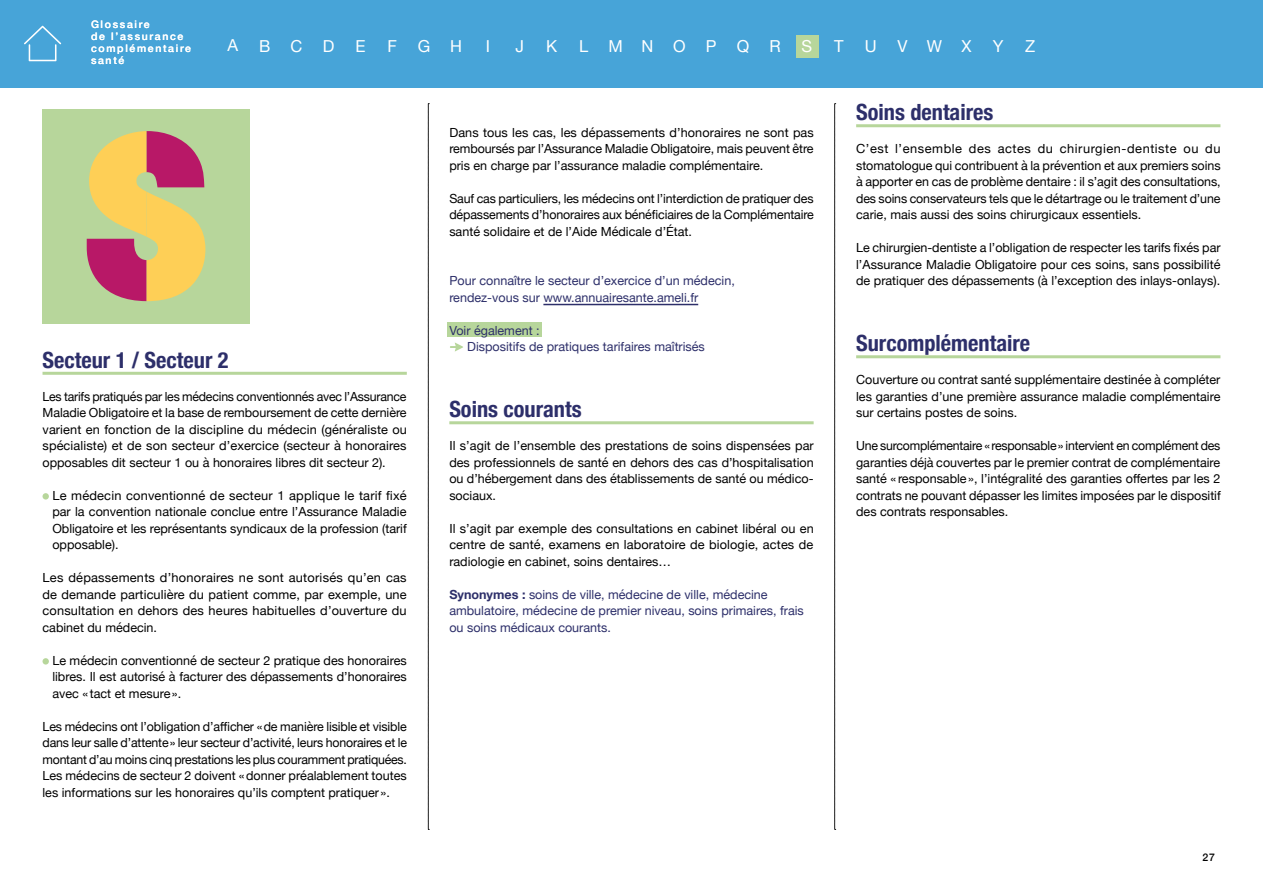
<style>
.page{position:relative;width:1263px;height:893px;background:#fff}
.page>*{position:absolute;margin:0;border:0;box-sizing:border-box;transform-origin:0 0}
.t1{font:700 condensed 22.35px "Helvetica Neue";color:#2d2f6a}
.t2{font:16.5px "Helvetica Neue";letter-spacing:1.19em;color:#fff}
.t3{font:12.6px/16.5px "Helvetica Neue";color:#000;text-align:justify}
.t4{font:12.6px/16.5px "Helvetica Neue";color:#2d2f6a}
.t5{font:500 10.5px/12px "Helvetica Neue";letter-spacing:.16em;color:#fff}
.t6{font:500 10.5px "Helvetica Neue";color:#000}
.s1{font-weight:700}
</style>
<div class="page">
<div style="left:0;top:0;width:1263px;height:87px;background:#47a4d8"></div>
<div style="left:43px;top:109px;width:207px;height:214px;background:#b7d69b"></div>
<svg style="left:87px;top:131px;width:118px;height:170px"></svg>
<div style="left:447px;top:323px;width:95px;height:14px;background:#b7d69b"></div>
<hr style="left:543px;top:304px;width:155px;height:1px;background:#2d2f6a">
<svg style="left:450px;top:342px;width:13px;height:9px"></svg>
<div style="left:43px;top:493px;width:6px;height:7px;background:#b7d69b;border-radius:50%"></div>
<div style="left:43px;top:658px;width:6px;height:7px;background:#b7d69b;border-radius:50%"></div>
<hr style="left:43px;top:372px;width:364px;height:3px;background:#b7d69b">
<hr style="left:449px;top:421px;width:365px;height:3px;background:#b7d69b">
<hr style="left:856px;top:124px;width:364px;height:3px;background:#b7d69b">
<hr style="left:856px;top:355px;width:364px;height:3px;background:#b7d69b">
<svg style="left:24px;top:26px;width:37px;height:35px"></svg>
<div style="left:796px;top:35px;width:23px;height:23px;background:#b7d69b"></div>
<svg style="left:428px;top:103px;width:1px;height:727px"></svg>
<svg style="left:834px;top:103px;width:2px;height:727px"></svg>
<p class="t5" style="left:91px;top:18px;width:102px">Glossaire<br>de l’assurance complémentaire santé</p>
<h2 class="t2" style="left:227px;top:33px;width:12px">A</h2>
<h2 class="t2" style="left:259px;top:34px;width:77px">BCD</h2>
<h2 class="t2" style="left:387px;top:34px;width:11px">F</h2>
<h2 class="t2" style="left:450px;top:34px;width:13px">H</h2>
<h2 class="t2" style="left:355px;top:34px;width:12px">E</h2>
<h2 class="t2" style="left:418px;top:34px;width:14px">G</h2>
<h2 class="t2" style="left:486px;top:34px;width:6px">I</h2>
<h2 class="t2" style="left:516px;top:34px;width:10px">J</h2>
<h2 class="t2" style="left:546px;top:34px;width:13px">K</h2>
<h2 class="t2" style="left:579px;top:34px;width:45px">L M</h2>
<h2 class="t2" style="left:673px;top:34px;width:45px">O P</h2>
<h2 class="t2" style="left:641px;top:34px;width:13px">N</h2>
<h2 class="t2" style="left:737px;top:34px;width:45px">Q R</h2>
<h2 class="t2" style="left:834px;top:34px;width:11px">T</h2>
<h2 class="t2" style="left:865px;top:34px;width:13px">U</h2>
<h2 class="t2" style="left:897px;top:34px;width:75px">VWX</h2>
<h2 class="t2" style="left:993px;top:34px;width:12px">Y</h2>
<h2 class="t2" style="left:1025px;top:34px;width:12px">Z</h2>
<h2 class="t2" style="left:801px;top:34px;width:12px">S</h2>
<h1 class="t1" style="left:856px;top:93px;width:139px">Soins dentaires</h1>
<h1 class="t1" style="left:43px;top:341px;width:188px">Secteur 1 / Secteur 2</h1>
<p class="t3" style="left:43px;top:388px;width:366px">Les tarifs pratiqués par les médecins conventionnés avec l’Assurance Maladie Obligatoire et la base de remboursement de cette dernière varient en fonction de la discipline du médecin (généraliste ou spécialiste) et de son secteur d’exercice (secteur à honoraires opposables dit secteur 1 ou à honoraires libres dit secteur 2).</p>
<p class="t3" style="left:52px;top:487px;width:356px">Le médecin conventionné de secteur 1 applique le tarif fixé par la convention nationale conclue entre l’Assurance Maladie Obligatoire et les représentants syndicaux de la profession (tarif opposable).</p>
<p class="t3" style="left:43px;top:570px;width:366px">Les dépassements d’honoraires ne sont autorisés qu’en cas de demande particulière du patient comme, par exemple, une consultation en dehors des heures habituelles d’ouverture du cabinet du médecin.</p>
<p class="t3" style="left:52px;top:652px;width:356px">Le médecin conventionné de secteur 2 pratique des honoraires libres. Il est autorisé à facturer des dépassements d’honoraires avec « tact et mesure».</p>
<p class="t3" style="left:43px;top:718px;width:366px">Les médecins ont l’obligation d’afficher «de manière lisible et visible dans leur salle d’attente» leur secteur d’activité, leurs honoraires et le montant d’au moins cinq prestations les plus couramment pratiquées.<br>Les médecins de secteur 2 doivent «donner préalablement toutes les informations sur les honoraires qu’ils comptent pratiquer ».</p>
<p class="t3" style="left:449px;top:124px;width:366px">Dans tous les cas, les dépassements d’honoraires ne sont pas remboursés par l’Assurance Maladie Obligatoire, mais peuvent être pris en charge par l’assurance maladie complémentaire.</p>
<p class="t3" style="left:449px;top:190px;width:366px">Sauf cas particuliers, les médecins ont l’interdiction de pratiquer des dépassements d’honoraires aux bénéficiaires de la Complémentaire santé solidaire et de l’Aide Médicale d’État.</p>
<p class="t4" style="left:449px;top:273px;width:287px">Pour connaître le secteur d’exercice d’un médecin, rendez-vous sur www.annuairesante.ameli.fr</p>
<p class="t4" style="left:467px;top:322px;width:239px;text-indent:-18px">Voir également :<br>Dispositifs de pratiques tarifaires maîtrisés</p>
<h1 class="t1" style="left:449px;top:390px;width:134px">Soins courants</h1>
<p class="t3" style="left:449px;top:438px;width:366px">Il s’agit de l’ensemble des prestations de soins dispensées par des professionnels de santé en dehors des cas d’hospitalisation ou d’hébergement dans des établissements de santé ou médico&shy;sociaux.</p>
<p class="t3" style="left:449px;top:520px;width:366px">Il s’agit par exemple des consultations en cabinet libéral ou en centre de santé, examens en laboratoire de biologie, actes de radiologie en cabinet, soins dentaires…</p>
<p class="t4" style="left:449px;top:586px;width:356px"><span class="s1">Synonymes :</span> soins de ville, médecine de ville, médecine ambulatoire, médecine de premier niveau, soins primaires, frais ou soins médicaux courants.</p>
<p class="t3" style="left:856px;top:141px;width:366px">C’est l’ensemble des actes du chirurgien-dentiste ou du stomatologue qui contribuent à la prévention et aux premiers soins à apporter en cas de problème dentaire : il s’agit des consultations, des soins conservateurs tels que le détartrage ou le traitement d’une carie, mais aussi des soins chirurgicaux essentiels.</p>
<p class="t3" style="left:856px;top:240px;width:366px">Le chirurgien-dentiste a l’obligation de respecter les tarifs fixés par l’Assurance Maladie Obligatoire pour ces soins, sans possibilité de pratiquer des dépassements (à l’exception des inlays-onlays).</p>
<h1 class="t1" style="left:856px;top:324px;width:176px">Surcomplémentaire</h1>
<p class="t3" style="left:856px;top:372px;width:366px">Couverture ou contrat santé supplémentaire destinée à compléter les garanties d’une première assurance maladie complémentaire sur certains postes de soins.</p>
<p class="t3" style="left:856px;top:438px;width:366px">Une surcomplémentaire «responsable» intervient en complément des garanties déjà couvertes par le premier contrat de complémentaire santé « responsable», l’intégralité des garanties offertes par les 2 contrats ne pouvant dépasser les limites imposées par le dispositif des contrats responsables.</p>
<p class="t6" style="left:1202px;top:848px;width:14px">27</p>
</div>
